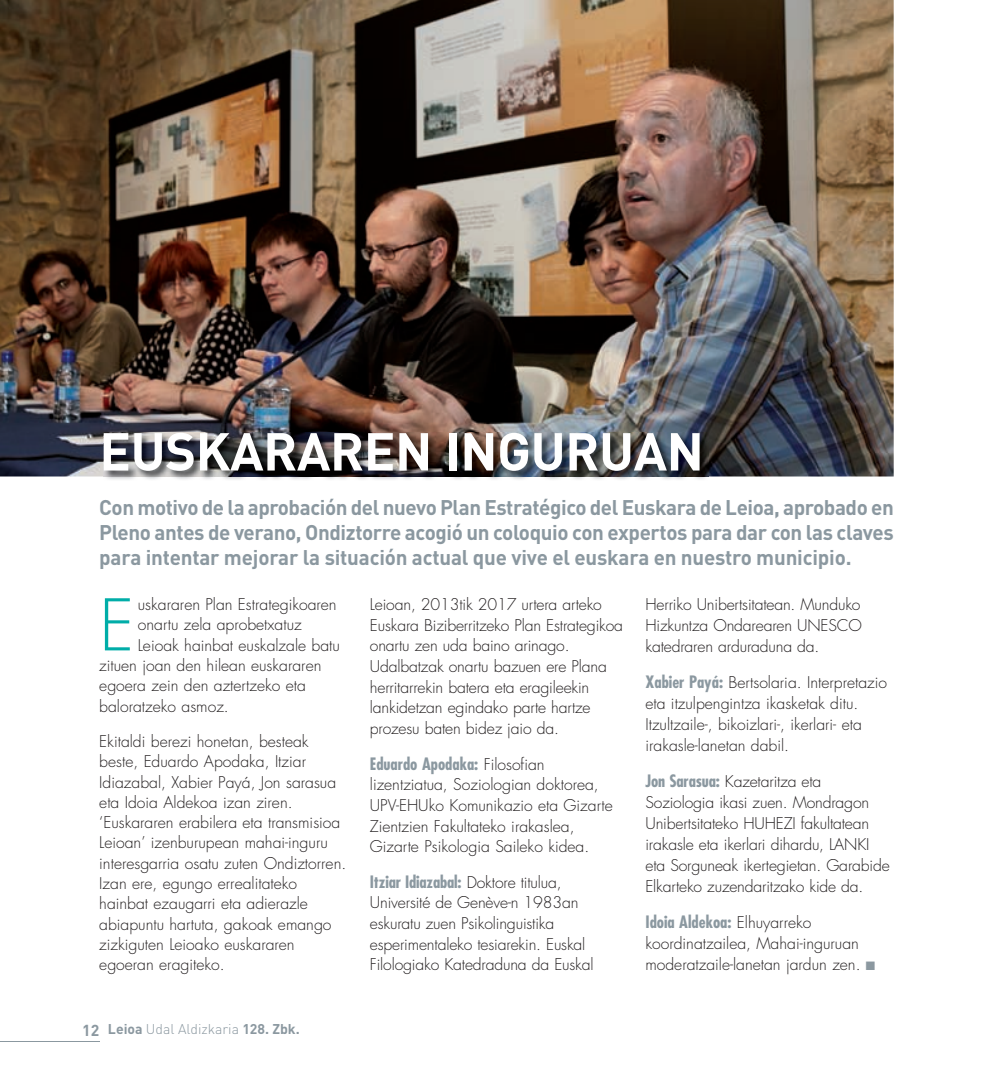
<style>
.page{position:relative;width:993px;height:1092px;background:#fff}
.page>*{position:absolute;margin:0;border:0;box-sizing:border-box;transform-origin:0 0}
.t1{font:300 69.12px "Futura";color:#00ada8}
.t2{font:700 52.5px "DIN";letter-spacing:-.01em;color:#fff}
.t3{font:700 21px/24.5px "DIN";letter-spacing:-.02em;color:#8b98a0;text-align:justify}
.t4{font:700 condensed 16.62px "Futura";color:#8b98a0}
.t5{font:300 15.75px/20.7px "Futura";color:#231f20}
.t6{font:300 14px "DIN";color:#8b98a0}
.s1{font-weight:300;font-stretch:normal;font-size:15.75px;color:#231f20}
.s2{font-weight:700;font-stretch:condensed;font-size:16.62px;color:#8b98a0}
.s3{color:#8b98a0}
.s4{font-weight:700;font-size:15.75px}
.s5{font-weight:700}
</style>
<div class="page">
<hr style="left:0;top:1040px;width:99px;height:1px;background:#8b98a0">
<img style="left:0;top:0;width:893px;height:476px">
<img style="left:104px;top:432px;width:604px;height:48px">
<h2 class="t2" style="left:99px;top:417px;width:606px">EusKararEn inguruan</h2>
<p class="t3" style="left:99px;top:494px;width:795px">Con motivo de la aprobación del nuevo plan Estratégico del Euskara de Leioa, aprobado en pleno antes de verano, ondiztorre acogió un coloquio con expertos para dar con las claves para intentar mejorar la situación actual que vive el euskara en nuestro municipio.</p>
<p class="t5" style="left:370px;top:594px;width:254px">Leioan, 2013tik 2017 urtera arteko Euskara Biziberritzeko Plan Estrategikoa onartu zen uda baino arinago.<br>Udalbatzak onartu bazuen ere Plana herritarrekin batera eta eragileekin lankidetzan egindako parte hartze prozesu baten bidez jaio da.</p>
<p class="t4" style="left:370px;top:753px;width:176px">Eduardo Apodaka: <span class="s1">Filosofian</span></p>
<p class="t5" style="left:370px;top:774px;width:244px">lizentziatua, Soziologian doktorea, UPV-EHUko Komunikazio eta Gizarte Zientzien Fakultateko irakaslea, Gizarte Psikologia Saileko kidea.</p>
<p class="t4" style="left:370px;top:871px;width:193px">Itziar Idiazabal: <span class="s1">Doktore titulua,</span></p>
<p class="t5" style="left:370px;top:892px;width:225px">Université de Genève-n 1983an eskuratu zuen Psikolinguistika esperimentaleko tesiarekin. Euskal Filologiako Katedraduna da Euskal</p>
<h1 class="t1" style="left:99px;top:583px;width:37px">E</h1>
<p class="t5" style="left:138px;top:594px;width:200px">uskararen Plan Estrategikoaren</p>
<p class="t5" style="left:645px;top:594px;width:218px;text-align:justify">Herriko Unibertsitatean. Munduko Hizkuntza Ondarearen UNESCO katedraren arduraduna da.</p>
<p class="t5" style="left:645px;top:672px;width:243px"><span class="s2">Xabier Payá:</span> Bertsolaria. Interpretazio eta itzulpengintza ikasketak ditu.<br>Itzultzaile-, bikoizlari-, ikerlari- eta irakasle-lanetan dabil.</p>
<p class="t5" style="left:645px;top:771px;width:246px"><span class="s2">Jon Sarasua:</span> Kazetaritza eta Soziologia ikasi zuen. Mondragon Unibertsitateko HUHEZI fakultatean irakasle eta ikerlari dihardu, LANKI eta Sorguneak ikertegietan. Garabide Elkarteko zuzendaritzako kide da.</p>
<p class="t4" style="left:645px;top:911px;width:167px">Idoia Aldekoa: <span class="s1">Elhuyarreko</span></p>
<p class="t5" style="left:645px;top:933px;width:231px">koordinatzailea, Mahai-inguruan moderatzaile-lanetan jardun zen. <span class="s3">■</span></p>
<p class="t5" style="left:138px;top:614px;width:165px">onartu zela aprobetxatuz</p>
<p class="t5" style="left:138px;top:635px;width:203px">Leioak hainbat euskalzale batu</p>
<p class="t5" style="left:99px;top:655px;width:223px">zituen joan den hilean euskararen</p>
<p class="t5" style="left:99px;top:675px;width:208px">egoera zein den aztertzeko eta</p>
<p class="t5" style="left:99px;top:696px;width:131px">baloratzeko asmoz.</p>
<p class="t5" style="left:99px;top:731px;width:248px">Ekitaldi berezi honetan, besteak beste, Eduardo Apodaka, Itziar Idiazabal, Xabier Payá, Jon sarasua eta Idoia Aldekoa izan ziren. ‘Euskararen erabilera eta transmisioa Leioan’ izenburupean mahai-inguru interesgarria osatu zuten Ondiztorren.<br>Izan ere, egungo errealitateko hainbat ezaugarri eta adierazle abiapuntu hartuta, gakoak emango zizkiguten Leioako euskararen egoeran eragiteko.</p>
<p class="t6" style="left:82px;top:1020px;width:219px"><span class="s4">12</span> <span class="s5">Leioa</span> Udal Aldizkaria <span class="s5">128. Zbk.</span></p>
</div>
